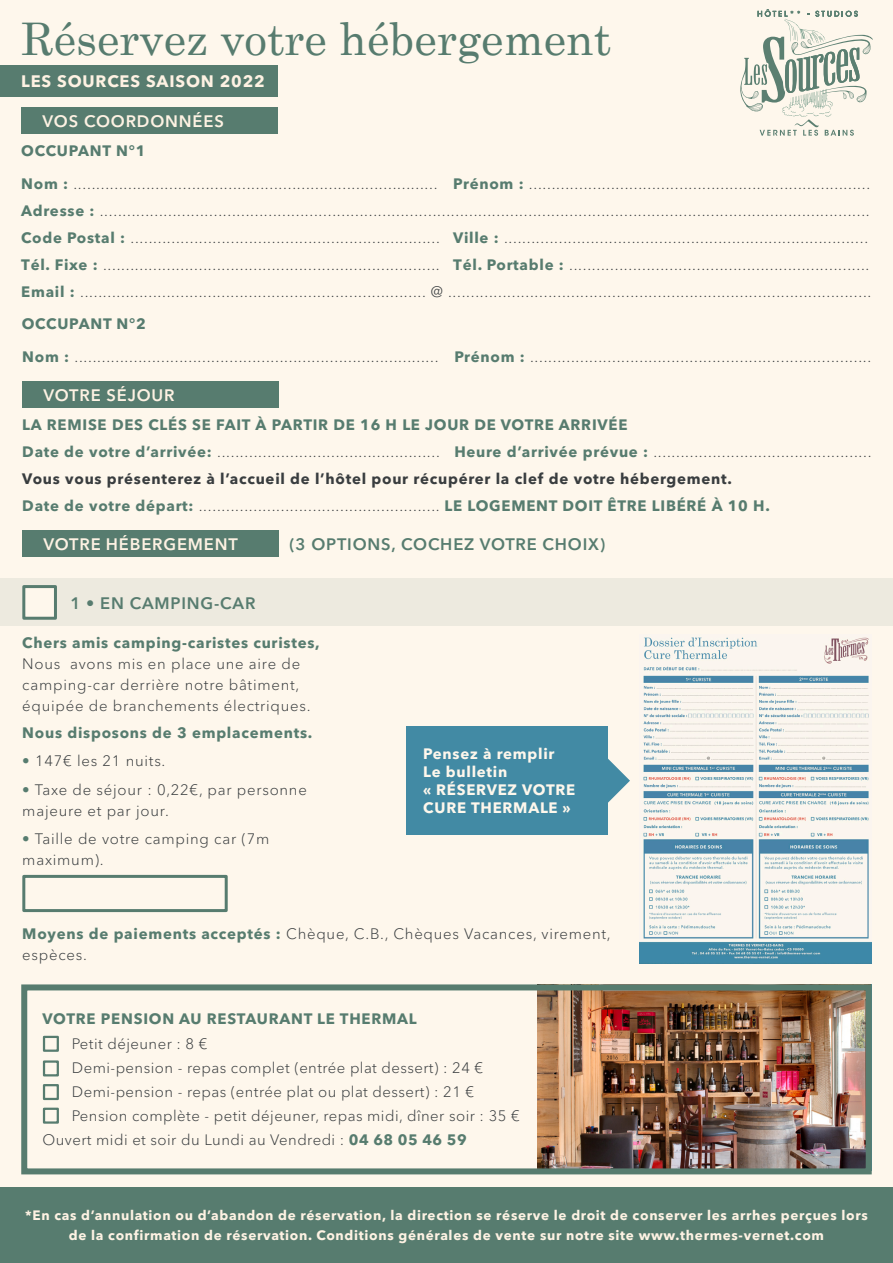
<style>
.page{position:relative;width:893px;height:1263px;background:#fef7ec}
.page>*{position:absolute;margin:0;border:0;box-sizing:border-box;transform-origin:0 0}
.t1{font:45px "Century Schoolbook";color:#577c6f}
.t2{font:600 16.5px "Avenir Next Cyr";letter-spacing:.05em;color:#577c6f}
.t3{font:600 16.5px "Avenir Next Cyr";letter-spacing:.05em;color:#fef2e3}
.t4{font:700 16.5px "Avenir Next Cyr";letter-spacing:.05em;color:#fef2e3}
.t5{font:300 15px/21px "Avenir Next Cyr";letter-spacing:.05em;color:#393d3f}
.t6{font:300 15px "Avenir Next Cyr";letter-spacing:.03em;color:#393d3f}
.t7{font:700 15px "Avenir Next Cyr";letter-spacing:.05em;color:#577c6f}
.t8{font:700 15px "Avenir Next Cyr";letter-spacing:.05em;color:#393d3f}
.t9{font:700 15px "Avenir Next Cyr";letter-spacing:.05em;color:#fef7ec}
.t10{font:700 13.5px/19.5px "Avenir Next Cyr";letter-spacing:.05em;color:#fef2e3;text-align:center}
.s1{font-weight:700;color:#577c6f}
.s2{color:#577c6f}
</style>
<div class="page">
<div style="left:0;top:578px;width:893px;height:47px;background:#edeadf"></div>
<img style="left:538px;top:991px;width:327px;height:176px">
<svg style="left:740px;top:9px;width:133px;height:127px"></svg>
<div style="left:0;top:65px;width:278px;height:32px;background:#577c6f"></div>
<div style="left:21px;top:107px;width:257px;height:27px;background:#577c6f"></div>
<div style="left:22px;top:381px;width:257px;height:27px;background:#577c6f"></div>
<div style="left:22px;top:530px;width:257px;height:27px;background:#577c6f"></div>
<div style="left:0;top:1188px;width:893px;height:75px;background:#577c6f"></div>
<div style="left:21px;top:984px;width:851px;height:190px;border:6px solid #577c6f"></div>
<div style="left:22px;top:585px;width:35px;height:35px;background:#fef7ec;border:3px solid #577c6f"></div>
<div style="left:22px;top:875px;width:206px;height:37px;background:#fef7ec;border:3px solid #577c6f"></div>
<img style="left:639px;top:637px;width:233px;height:326px">
<div style="left:406px;top:726px;width:201px;height:109px;background:#428aa4"></div>
<svg style="left:607px;top:757px;width:23px;height:47px"></svg>
<div style="left:43px;top:1036px;width:16px;height:16px;background:#fef7ec;border:2px solid #577c6f"></div>
<div style="left:43px;top:1060px;width:16px;height:16px;background:#fef7ec;border:2px solid #577c6f"></div>
<div style="left:43px;top:1084px;width:16px;height:16px;background:#fef7ec;border:2px solid #577c6f"></div>
<div style="left:43px;top:1108px;width:16px;height:16px;background:#fef7ec;border:2px solid #577c6f"></div>
<p class="t1" style="left:21px;top:1px;width:591px">Réservez votre hébergement</p>
<p class="t4" style="left:21px;top:71px;width:245px">LES SOURCES SAISON 2022</p>
<p class="t3" style="left:43px;top:111px;width:183px">VOS COORDONNÉES</p>
<p class="t7" style="left:21px;top:141px;width:126px">OCCUPANT N°1</p>
<p class="t5" style="left:21px;top:173px;width:850px"><span class="s1">Nom :</span> ................................................................................ <span class="s1">Prénom :</span> ...........................................................................</p>
<p class="t5" style="left:21px;top:197px;width:850px;line-height:27px"><span class="s1">Adresse :</span> .........................................................................................................................................................................<br><span class="s1">Code Postal :</span> .................................................................... <span class="s1">Ville :</span> ................................................................................</p>
<p class="t5" style="left:21px;top:254px;width:850px"><span class="s1">Tél. Fixe :</span> .......................................................................... <span class="s1">Tél. Portable :</span> ..................................................................</p>
<p class="t5" style="left:21px;top:281px;width:852px"><span class="s1">Email :</span> ............................................................................ @ .............................................................................................</p>
<p class="t7" style="left:22px;top:315px;width:126px">OCCUPANT N°2</p>
<p class="t5" style="left:22px;top:346px;width:850px"><span class="s1">Nom :</span> ................................................................................ <span class="s1">Prénom :</span> ...........................................................................</p>
<p class="t3" style="left:44px;top:385px;width:133px">VOTRE SÉJOUR</p>
<p class="t7" style="left:22px;top:415px;width:607px">LA REMISE DES CLÉS SE FAIT À PARTIR DE 16 H LE JOUR DE VOTRE ARRIVÉE</p>
<p class="t5" style="left:22px;top:441px;width:851px"><span class="s1">Date de votre d’arrivée:</span> ................................................. <span class="s1">Heure d’arrivée prévue :</span> ................................................</p>
<p class="t8" style="left:22px;top:469px;width:711px">Vous vous présenterez à l’accueil de l’hôtel pour récupérer la clef de votre hébergement.</p>
<p class="t5" style="left:22px;top:495px;width:749px"><span class="s1">Date de votre départ:</span> ..................................................... <span class="s1">LE LOGEMENT DOIT ÊTRE LIBÉRÉ À 10 H.</span></p>
<p class="t3" style="left:44px;top:534px;width:196px">VOTRE HÉBERGEMENT</p>
<p class="t2" style="left:289px;top:534px;width:318px">(3 OPTIONS, COCHEZ VOTRE CHOIX)</p>
<p class="t2" style="left:70px;top:593px;width:187px">1 • EN CAMPING-CAR</p>
<p class="t7" style="left:22px;top:633px;width:299px">Chers amis camping-caristes curistes,</p>
<p class="t5" style="left:22px;top:653px;width:290px">Nous avons mis en place une aire de camping-car derrière notre bâtiment, équipée de branchements électriques.</p>
<p class="t7" style="left:22px;top:723px;width:292px">Nous disposons de 3 emplacements.</p>
<p class="t5" style="left:22px;top:750px;width:145px"><span class="s2">•</span> 147€ les 21 nuits.</p>
<p class="t5" style="left:22px;top:779px;width:286px"><span class="s2">•</span> Taxe de séjour : 0,22€, par personne majeure et par jour.</p>
<p class="t5" style="left:22px;top:828px;width:249px"><span class="s2">•</span> Taille de votre camping car (7m maximum).</p>
<p class="t9" style="left:423px;top:745px;width:133px">Pensez à remplir</p>
<p class="t9" style="left:423px;top:763px;width:86px">Le bulletin</p>
<p class="t9" style="left:423px;top:781px;width:153px">« RÉSERVEZ VOTRE</p>
<p class="t9" style="left:423px;top:799px;width:149px">CURE THERMALE »</p>
<p class="t5" style="left:22px;top:923px;width:590px"><span class="s1">Moyens de paiements acceptés :</span> Chèque, C.B., Chèques Vacances, virement, espèces.</p>
<p class="t7" style="left:43px;top:1010px;width:376px">VOTRE PENSION AU RESTAURANT LE THERMAL</p>
<p class="t6" style="left:72px;top:1035px;width:137px">Petit déjeuner : 8 €</p>
<p class="t6" style="left:72px;top:1059px;width:413px">Demi-pension - repas complet (entrée plat dessert) : 24 €</p>
<p class="t6" style="left:72px;top:1083px;width:404px">Demi-pension - repas (entrée plat ou plat dessert) : 21 €</p>
<p class="t6" style="left:72px;top:1107px;width:449px">Pension complète - petit déjeuner, repas midi, dîner soir : 35 €</p>
<p class="t6" style="left:43px;top:1131px;width:426px">Ouvert midi et soir du Lundi au Vendredi : <span class="s1">04 68 05 46 59</span></p>
<p class="t10" style="left:25px;top:1206px;width:844px">*En cas d’annulation ou d’abandon de réservation, la direction se réserve le droit de conserver les arrhes perçues lors de la confirmation de réservation. Conditions générales de vente sur notre site www.thermes-vernet.com</p>
</div>
